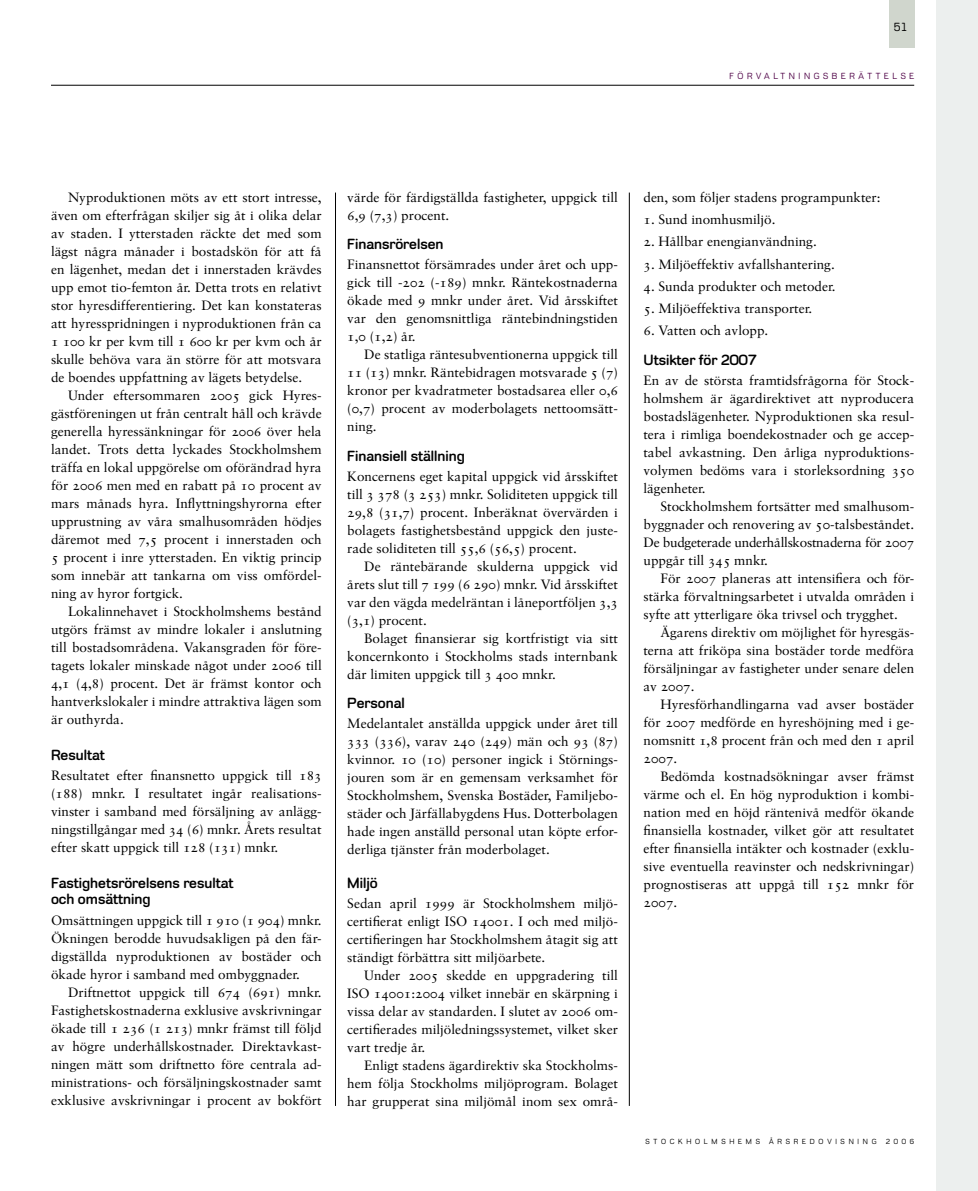
<style>
.page{position:relative;width:978px;height:1191px;background:#fff}
.page>*{position:absolute;margin:0;border:0;box-sizing:border-box;transform-origin:0 0}
.t1{font:700 15px/16.5px "Stockholm Runt";color:#000}
.t2{font:13.5px/18px "Sabon Lige";color:#000;text-align:justify}
.t3{font:12px "Stockholm Runt";color:#000}
.t4{font:9px "Stockholm Runt";letter-spacing:.4em;color:#4e0046}
.t5{font:7.5px "Stockholm Runt";letter-spacing:.5em;color:#000}
</style>
<div class="page">
<div style="left:890px;top:0;width:25px;height:48px;background:#d0d6cd"></div>
<hr style="left:51px;top:85px;width:863px;height:1px;background:#000">
<hr style="left:335px;top:192px;width:1px;height:914px;background:#000">
<hr style="left:629px;top:192px;width:1px;height:914px;background:#000">
<div style="left:936px;top:0;width:42px;height:1191px;background:#ecefee"></div>
<p class="t3" style="left:894px;top:20px;width:15px">51</p>
<p class="t4" style="left:729px;top:70px;width:186px">FÖRVALTNINGSBERÄTTELSE</p>
<p class="t2" style="left:51px;top:188px;width:272px;text-indent:17px">Nyproduktionen möts av ett stort intresse, även om efterfrågan skiljer sig åt i olika delar av staden. I ytterstaden räckte det med som lägst några månader i bostadskön för att få en lägenhet, medan det i innerstaden krävdes upp emot tio-femton år. Detta trots en relativt stor hyresdifferentiering. Det kan konstateras att hyresspridningen i nyproduktionen från ca 1 100 kr per kvm till 1 600 kr per kvm och år skulle behöva vara än större för att motsvara de boendes uppfattning av lägets betydelse.</p>
<p class="t2" style="left:51px;top:386px;width:272px;text-indent:17px">Under eftersommaren 2005 gick Hyres&shy;gästföreningen ut från centralt håll och krävde generella hyressänkningar för 2006 över hela landet. Trots detta lyckades Stockholmshem träffa en lokal uppgörelse om oförändrad hyra för 2006 men med en rabatt på 10 procent av mars månads hyra. Infiyttningshyrorna efter upprustning av våra smalhusområden hödjes däremot med 7,5 procent i innerstaden och 5 procent i inre ytterstaden. En viktig princip som innebär att tankarna om viss omfördel&shy;ning av hyror fortgick.</p>
<p class="t2" style="left:51px;top:602px;width:272px;text-indent:17px">Lokalinnehavet i Stockholmshems bestånd utgörs främst av mindre lokaler i anslutning till bostadsområdena. Vakansgraden för före&shy;tagets lokaler minskade något under 2006 till 4,1 (4,8) procent. Det är främst kontor och hantverkslokaler i mindre attraktiva lägen som är outhyrda.</p>
<p class="t1" style="left:51px;top:746px;width:55px">Resultat</p>
<p class="t2" style="left:51px;top:766px;width:272px">Resultatet efter ınansnetto uppgick till 183 (188) mnkr. I resultatet ingår realisations&shy;vinster i samband med försäljning av anlägg&shy;ningstillgångar med 34 (6) mnkr. Årets resultat efter skatt uppgick till 128 (131) mnkr.</p>
<p class="t1" style="left:51px;top:874px;width:184px">Fastighetsrörelsens resultat och omsättning</p>
<p class="t2" style="left:51px;top:910px;width:272px">Omsättningen uppgick till 1 910 (1 904) mnkr.<br>Ökningen berodde huvudsakligen på den fär&shy;digställda nyproduktionen av bostäder och ökade hyror i samband med ombyggnader.</p>
<p class="t2" style="left:51px;top:982px;width:272px;text-indent:17px">Driftnettot uppgick till 674 (691) mnkr.<br>Fastighetskostnaderna exklusive avskrivningar ökade till 1 236 (1 213) mnkr främst till följd av högre underhållskostnader. Direktavkast&shy;ningen mätt som driftnetto före centrala ad&shy;ministrations- och försäljningskostnader samt exklusive avskrivningar i procent av bokfört</p>
<p class="t2" style="left:347px;top:188px;width:272px">värde för färdigställda fastigheter, uppgick till<br>6,9 (7,3) procent.</p>
<p class="t1" style="left:347px;top:236px;width:98px">Finansrörelsen</p>
<p class="t2" style="left:347px;top:255px;width:272px">Finansnettot försämrades under året och upp&shy;gick till -202 (-189) mnkr. Räntekostnaderna ökade med 9 mnkr under året. Vid årsskiftet var den genomsnittliga räntebindningstiden 1,0 (1,2) år.</p>
<p class="t2" style="left:347px;top:345px;width:272px;text-indent:17px">De statliga räntesubventionerna uppgick till 11 (13) mnkr. Räntebidragen motsvarade 5 (7) kronor per kvadratmeter bostadsarea eller 0,6 (0,7) procent av moderbolagets nettoomsätt&shy;ning.</p>
<p class="t1" style="left:347px;top:447px;width:119px">Finansiell ställning</p>
<p class="t2" style="left:347px;top:467px;width:272px">Koncernens eget kapital uppgick vid årsskiftet till 3 378 (3 253) mnkr. Soliditeten uppgick till 29,8 (31,7) procent. Inberäknat övervärden i bolagets fastighetsbestånd uppgick den juste&shy;rade soliditeten till 55,6 (56,5) procent.</p>
<p class="t2" style="left:347px;top:557px;width:272px;text-indent:17px">De räntebärande skulderna uppgick vid årets slut till 7 199 (6 290) mnkr. Vid årsskiftet var den vägda medelräntan i låneportföljen 3,3 (3,1) procent.</p>
<p class="t2" style="left:347px;top:629px;width:272px;text-indent:17px">Bolaget ınansierar sig kortfristigt via sitt koncernkonto i Stockholms stads internbank där limiten uppgick till 3 400 mnkr.</p>
<p class="t1" style="left:347px;top:694px;width:59px">Personal</p>
<p class="t2" style="left:347px;top:714px;width:272px">Medelantalet anställda uppgick under året till 333 (336), varav 240 (249) män och 93 (87) kvinnor. 10 (10) personer ingick i Störnings&shy;jouren som är en gemensam verksamhet för Stockholmshem, Svenska Bostäder, Familjebo&shy;städer och Järfällabygdens Hus. Dotterbolagen hade ingen anställd personal utan köpte erfor&shy;derliga tjänster från moderbolaget.</p>
<p class="t1" style="left:347px;top:874px;width:32px">Miljö</p>
<p class="t2" style="left:347px;top:894px;width:272px">Sedan april 1999 är Stockholmshem miljö&shy;certiıerat enligt ISO 14001. I och med miljö&shy;certiıeringen har Stockholmshem åtagit sig att ständigt förbättra sitt miljöarbete.</p>
<p class="t2" style="left:347px;top:966px;width:272px;text-indent:17px">Under 2005 skedde en uppgradering till ISO 14001:2004 vilket innebär en skärpning i vissa delar av standarden. I slutet av 2006 om&shy;certiıerades miljöledningssystemet, vilket sker vart tredje år.</p>
<p class="t2" style="left:347px;top:1056px;width:272px;text-indent:17px">Enligt stadens ägardirektiv ska Stockholms&shy;hem följa Stockholms miljöprogram. Bolaget har grupperat sina miljömål inom sex områ-</p>
<p class="t2" style="left:643px;top:188px;width:239px">den, som följer stadens programpunkter:</p>
<p class="t2" style="left:643px;top:210px;width:134px">1. Sund inomhusmiljö.</p>
<p class="t2" style="left:643px;top:233px;width:175px">2. Hållbar enengianvändning.</p>
<p class="t2" style="left:643px;top:255px;width:193px">3. Miljöeffektiv avfallshantering.</p>
<p class="t2" style="left:643px;top:277px;width:194px">4. Sunda produkter och metoder.</p>
<p class="t2" style="left:643px;top:299px;width:170px">5. Miljöeffektiva transporter.</p>
<p class="t2" style="left:643px;top:322px;width:126px">6. Vatten och avlopp.</p>
<p class="t1" style="left:643px;top:351px;width:115px">Utsikter för 2007</p>
<p class="t2" style="left:643px;top:371px;width:272px">En av de största framtidsfrågorna för Stock&shy;holmshem är ägardirektivet att nyproducera bostadslägenheter. Nyproduktionen ska resul&shy;tera i rimliga boendekostnader och ge accep&shy;tabel avkastning. Den årliga nyproduktions&shy;volymen bedöms vara i storleksordning 350 lägenheter.</p>
<p class="t2" style="left:643px;top:497px;width:272px;text-indent:17px">Stockholmshem fortsätter med smalhusom&shy;byggnader och renovering av 50-talsbeståndet.<br>De budgeterade underhållskostnaderna för 2007 uppgår till 345 mnkr.</p>
<p class="t2" style="left:643px;top:569px;width:272px;text-indent:17px">För 2007 planeras att intensiıera och för&shy;stärka förvaltningsarbetet i utvalda områden i syfte att ytterligare öka trivsel och trygghet.</p>
<p class="t2" style="left:643px;top:623px;width:272px;text-indent:17px">Ägarens direktiv om möjlighet för hyresgäs&shy;terna att friköpa sina bostäder torde medföra försäljningar av fastigheter under senare delen av 2007.</p>
<p class="t2" style="left:643px;top:695px;width:272px;text-indent:17px">Hyresförhandlingarna vad avser bostäder för 2007 medförde en hyreshöjning med i ge&shy;nomsnitt 1,8 procent från och med den 1 april 2007.</p>
<p class="t2" style="left:643px;top:767px;width:272px;text-indent:17px">Bedömda kostnadsökningar avser främst värme och el. En hög nyproduktion i kombi&shy;nation med en höjd räntenivå medför ökande ınansiella kostnader, vilket gör att resultatet efter ınansiella intäkter och kostnader (exklu&shy;sive eventuella reavinster och nedskrivningar) prognostiseras att uppgå till 152 mnkr för 2007.</p>
<p class="t5" style="left:646px;top:1136px;width:270px">STOCKHOLMSHEMS ÅRSREDOVISNING 2006</p>
</div>
